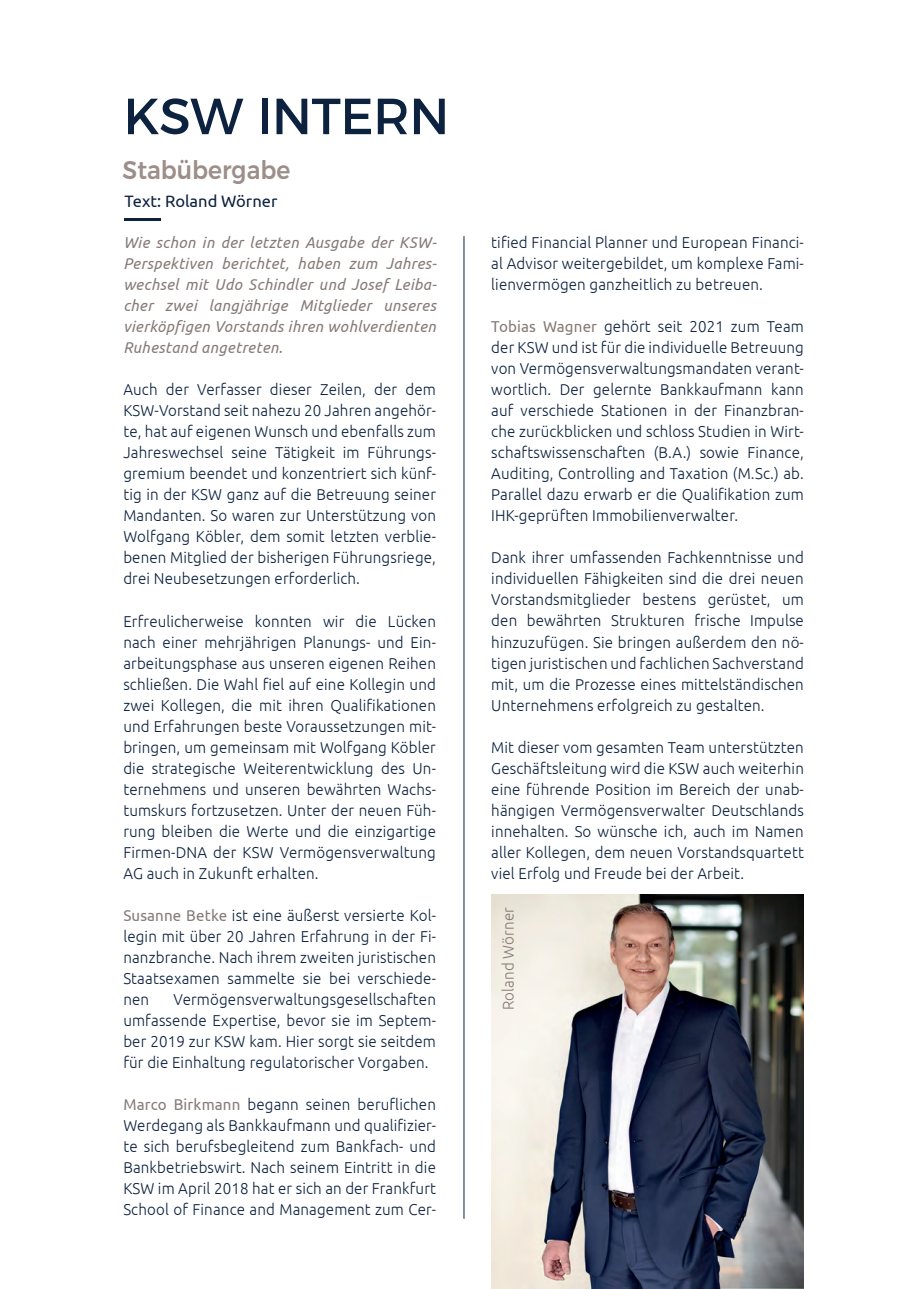
<style>
.page{position:relative;width:906px;height:1289px;background:#fff}
.page>*{position:absolute;margin:0;border:0;box-sizing:border-box;transform-origin:0 0}
.t1{font:50.7px "Montserrat";letter-spacing:-.01em;color:#0d223e}
.t2{font:500 25.5px "Montserrat";color:#9c8e88;scale:.92 1}
.t3{font:16.5px "Ubuntu";color:#0d223e}
.t4{font:300 15.75px/21px "Ubuntu";letter-spacing:.01em;color:#0d223e;text-align:justify;scale:.96 1}
.t5{font:italic 15.75px/21px "Ubuntu";letter-spacing:.025em;color:#867b77;text-align:justify;scale:.96 1}
.t6{font:300 15.75px "Ubuntu";letter-spacing:.01em;color:#867b77;scale:.96 1}
.s1{font-weight:400;color:#867b77}
</style>
<div class="page">
<hr style="left:463px;top:236px;width:1px;height:982px;background:#0d223e">
<img style="left:492px;top:894px;width:312px;height:394px">
<hr style="left:124px;top:218px;width:37px;height:3px;background:#0d223e">
<h1 class="t1" style="left:123px;top:76px;width:328px">KSW INTERN</h1>
<h2 class="t2" style="left:123px;top:150px;width:184px">Stabübergabe</h2>
<p class="t3" style="left:124px;top:191px;width:154px">Text: Roland Wörner</p>
<p class="t5" style="left:123px;top:232px;width:328px">Wie schon in der letzten Ausgabe der KSW-Perspektiven berichtet, haben zum Jahres&shy;wechsel mit Udo Schindler und Josef Leiba&shy;cher zwei langjährige Mitglieder unseres vierköpfigen Vorstands ihren wohlverdienten Ruhestand angetreten.</p>
<p class="t4" style="left:123px;top:379px;width:327px">Auch der Verfasser dieser Zeilen, der dem KSW-Vorstand seit nahezu 20 Jahren angehör&shy;te, hat auf eigenen Wunsch und ebenfalls zum Jahreswechsel seine Tätigkeit im Führungs&shy;gremium beendet und konzentriert sich künf&shy;tig in der KSW ganz auf die Betreuung seiner Mandanten. So waren zur Unterstützung von Wolfgang Köbler, dem somit letzten verblie&shy;benen Mitglied der bisherigen Führungsriege, drei Neubesetzungen erforderlich.</p>
<p class="t4" style="left:123px;top:610px;width:327px">Erfreulicherweise konnten wir die Lücken nach einer mehrjährigen Planungs- und Ein&shy;arbeitungsphase aus unseren eigenen Reihen schließen. Die Wahl fiel auf eine Kollegin und zwei Kollegen, die mit ihren Qualifikationen und Erfahrungen beste Voraussetzungen mit&shy;bringen, um gemeinsam mit Wolfgang Köbler die strategische Weiterentwicklung des Un&shy;ternehmens und unseren bewährten Wachs&shy;tumskurs fortzusetzen. Unter der neuen Füh&shy;rung bleiben die Werte und die einzigartige Firmen-DNA der KSW Vermögensverwaltung AG auch in Zukunft erhalten.</p>
<p class="t4" style="left:123px;top:904px;width:327px"><span class="s1">Susanne Betke</span> ist eine äußerst versierte Kol&shy;legin mit über 20 Jahren Erfahrung in der Fi&shy;nanzbranche. Nach ihrem zweiten juristischen Staatsexamen sammelte sie bei verschiede&shy;nen</p>
<p class="t4" style="left:123px;top:988px;width:327px;text-indent:50px">Vermögensverwaltungsgesellschaften umfassende Expertise, bevor sie im Septem&shy;ber 2019 zur KSW kam. Hier sorgt sie seitdem für die Einhaltung regulatorischer Vorgaben.</p>
<p class="t4" style="left:123px;top:1093px;width:327px"><span class="s1">Marco Birkmann</span> begann seinen beruflichen Werdegang als Bankkaufmann und qualifizier&shy;te sich berufsbegleitend zum Bankfach- und Bankbetriebswirt. Nach seinem Eintritt in die KSW im April 2018 hat er sich an der Frankfurt School of Finance and Management zum Cer-</p>
<p class="t4" style="left:491px;top:232px;width:327px">tified Financial Planner und European Financi&shy;al Advisor weitergebildet, um komplexe Fami&shy;lienvermögen ganzheitlich zu betreuen.</p>
<p class="t4" style="left:491px;top:316px;width:327px"><span class="s1">Tobias Wagner</span> gehört seit 2021 zum Team der KSW und ist für die individuelle Betreuung von Vermögensverwaltungsmandaten verant&shy;wortlich. Der gelernte Bankkaufmann kann auf verschiede Stationen in der Finanzbran&shy;che zurückblicken und schloss Studien in Wirt&shy;schaftswissenschaften (B.A.) sowie Finance, Auditing, Controlling and Taxation (M.Sc.) ab.<br>Parallel dazu erwarb er die Qualifikation zum IHK-geprüften Immobilienverwalter.</p>
<p class="t4" style="left:491px;top:547px;width:327px">Dank ihrer umfassenden Fachkenntnisse und individuellen Fähigkeiten sind die drei neuen Vorstandsmitglieder bestens gerüstet, um den bewährten Strukturen frische Impulse hinzuzufügen. Sie bringen außerdem den nö&shy;tigen juristischen und fachlichen Sachverstand mit, um die Prozesse eines mittelständischen Unternehmens erfolgreich zu gestalten.</p>
<p class="t4" style="left:491px;top:736px;width:327px">Mit dieser vom gesamten Team unterstützten Geschäftsleitung wird die KSW auch weiterhin eine führende Position im Bereich der unab&shy;hängigen Vermögensverwalter Deutschlands innehalten. So wünsche ich, auch im Namen aller Kollegen, dem neuen Vorstandsquartett viel Erfolg und Freude bei der Arbeit.</p>
<p class="t6" style="left:498px;top:1010px;width:109px;rotate:-90deg">Roland Wörner</p>
</div>
